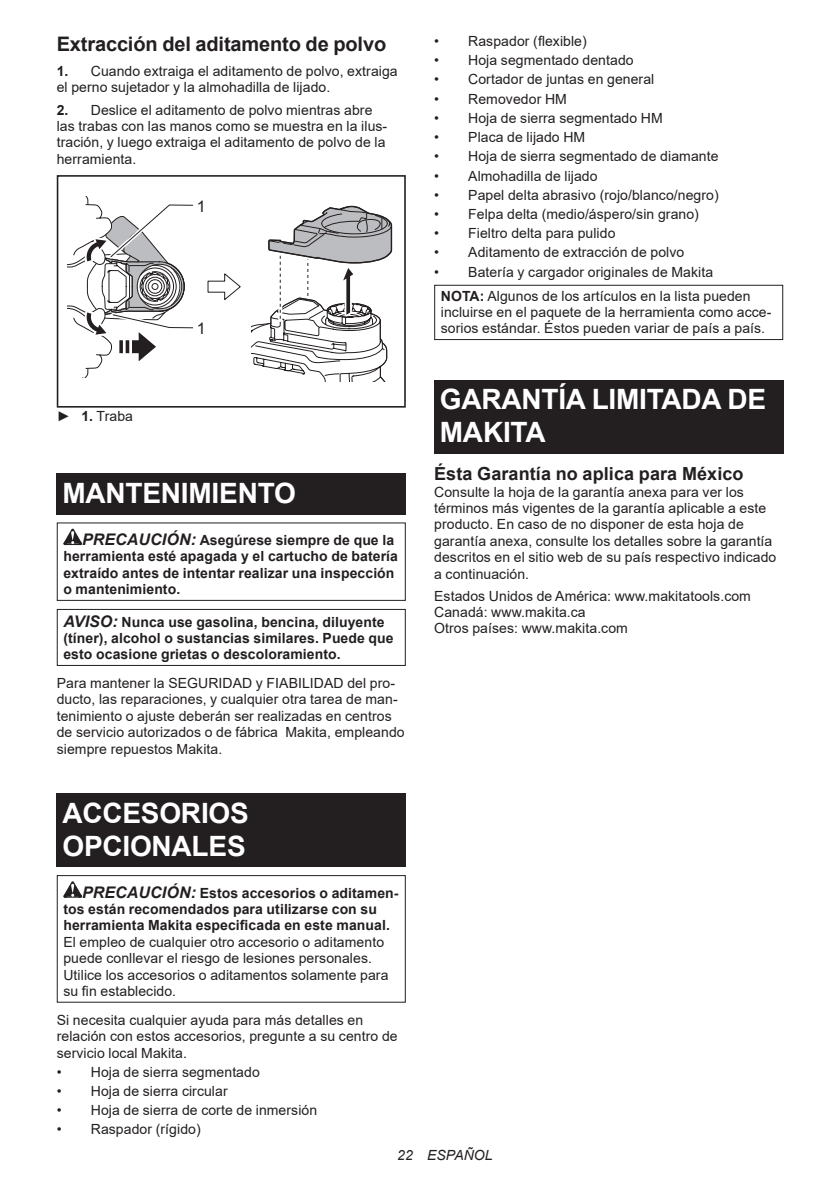
<style>
.page{position:relative;width:840px;height:1191px;background:#fff}
.page>*{position:absolute;margin:0;border:0;box-sizing:border-box;transform-origin:0 0}
.t1{font:700 28px/32.8px "Arial";letter-spacing:-.01em;color:#fff}
.t2{font:700 20px "Arial";letter-spacing:-.01em;color:#231f20}
.t3{font:700 18px "Arial";letter-spacing:.005em;color:#231f20}
.t4{font:16px "Arial";color:#231f20}
.t5{font:14px/16.4px "Arial";letter-spacing:.005em;color:#231f20}
.t6{font:700 14px/16.4px "Arial";letter-spacing:.005em;color:#231f20}
.t7{font:italic 14px "Arial";letter-spacing:.005em;color:#231f20}
.s1{font-weight:700}
.s2{font-style:italic;font-size:16px}
</style>
<div class="page">
<svg style="left:207px;top:273px;width:34px;height:27px"></svg>
<div style="left:57px;top:175px;width:348px;height:232px;border:2px solid #231f20"></div>
<svg style="left:251px;top:205px;width:142px;height:176px"></svg>
<svg style="left:67px;top:196px;width:127px;height:181px"></svg>
<div style="left:57px;top:473px;width:348px;height:41px;background:#231f20"></div>
<svg style="left:63px;top:528px;width:19px;height:17px"></svg>
<div style="left:57px;top:522px;width:348px;height:79px;border:1px solid #231f20"></div>
<div style="left:57px;top:609px;width:348px;height:57px;border:1px solid #231f20"></div>
<div style="left:57px;top:793px;width:348px;height:74px;background:#231f20"></div>
<svg style="left:63px;top:881px;width:19px;height:16px"></svg>
<div style="left:57px;top:875px;width:348px;height:127px;border:1px solid #231f20"></div>
<div style="left:434px;top:285px;width:348px;height:55px;border:1px solid #231f20"></div>
<div style="left:434px;top:380px;width:348px;height:73px;background:#231f20"></div>
<h2 class="t2" style="left:57px;top:30px;width:331px">Extracción del aditamento de polvo</h2>
<p class="t5" style="left:57px;top:63px;width:342px"><span class="s1">1.</span> Cuando extraiga el aditamento de polvo, extraiga el perno sujetador y la almohadilla de lijado.</p>
<p class="t5" style="left:57px;top:101px;width:331px"><span class="s1">2.</span> Deslice el aditamento de polvo mientras abre las trabas con las manos como se muestra en la ilus&shy;tración, y luego extraiga el aditamento de polvo de la herramienta.</p>
<p class="t4" style="left:197px;top:195px;width:10px">1</p>
<p class="t5" style="left:57px;top:408px;width:78px">► <span class="s1">1.</span> Traba</p>
<p class="t4" style="left:197px;top:317px;width:10px">1</p>
<h1 class="t1" style="left:62px;top:477px;width:235px">MANTENIMIENTO</h1>
<p class="t6" style="left:63px;top:532px;width:336px;text-indent:19px"><span class="s2">PRECAUCIÓN:</span> Asegúrese siempre de que la herramienta esté apagada y el cartucho de batería extraído antes de intentar realizar una inspección o mantenimiento.</p>
<p class="t6" style="left:63px;top:613px;width:331px"><span class="s2">AVISO:</span> Nunca use gasolina, bencina, diluyente (tíner), alcohol o sustancias similares. Puede que esto ocasione grietas o descoloramiento.</p>
<p class="t5" style="left:57px;top:675px;width:349px">Para mantener la SEGURIDAD y FIABILIDAD del pro&shy;ducto, las reparaciones, y cualquier otra tarea de man&shy;tenimiento o ajuste deberán ser realizadas en centros de servicio autorizados o de fábrica Makita, empleando siempre repuestos Makita.</p>
<h1 class="t1" style="left:62px;top:797px;width:188px">ACCESORIOS<br>OPCIONALES</h1>
<p class="t6" style="left:63px;top:884px;width:336px;text-indent:19px"><span class="s2">PRECAUCIÓN:</span> Estos accesorios o aditamen&shy;tos están recomendados para utilizarse con su herramienta Makita especificada en este manual.</p>
<p class="t5" style="left:63px;top:933px;width:326px">El empleo de cualquier otro accesorio o aditamento puede conllevar el riesgo de lesiones personales.<br>Utilice los accesorios o aditamentos solamente para su fin establecido.</p>
<p class="t5" style="left:57px;top:1011px;width:342px">Si necesita cualquier ayuda para más detalles en relación con estos accesorios, pregunte a su centro de servicio local Makita.</p>
<p class="t5" style="left:57px;top:1063px;width:204px">• Hoja de sierra segmentado</p>
<p class="t5" style="left:57px;top:1082px;width:172px">• Hoja de sierra circular</p>
<p class="t5" style="left:57px;top:1102px;width:262px">• Hoja de sierra de corte de inmersión</p>
<p class="t5" style="left:57px;top:1121px;width:145px">• Raspador (rígido)</p>
<p class="t5" style="left:434px;top:33px;width:154px">• Raspador (flexible)</p>
<p class="t5" style="left:434px;top:52px;width:201px">• Hoja segmentado dentado</p>
<p class="t5" style="left:434px;top:71px;width:221px">• Cortador de juntas en general</p>
<p class="t5" style="left:434px;top:90px;width:134px">• Removedor HM</p>
<p class="t5" style="left:434px;top:110px;width:230px">• Hoja de sierra segmentado HM</p>
<p class="t5" style="left:434px;top:129px;width:152px">• Placa de lijado HM</p>
<p class="t5" style="left:434px;top:148px;width:286px">• Hoja de sierra segmentado de diamante</p>
<p class="t5" style="left:434px;top:167px;width:165px">• Almohadilla de lijado</p>
<p class="t5" style="left:434px;top:186px;width:286px">• Papel delta abrasivo (rojo/blanco/negro)</p>
<p class="t5" style="left:434px;top:206px;width:266px">• Felpa delta (medio/áspero/sin grano)</p>
<p class="t5" style="left:434px;top:225px;width:183px">• Fieltro delta para pulido</p>
<p class="t5" style="left:434px;top:244px;width:251px">• Aditamento de extracción de polvo</p>
<p class="t5" style="left:440px;top:260px;width:311px;line-height:23.8px;text-indent:-7px">• Batería y cargador originales de Makita<br><span class="s1">NOTA:</span> Algunos de los artículos en la lista pueden</p>
<p class="t5" style="left:440px;top:304px;width:332px">incluirse en el paquete de la herramienta como acce&shy;sorios estándar. Éstos pueden variar de país a país.</p>
<h1 class="t1" style="left:439px;top:383px;width:327px">GARANTÍA LIMITADA DE<br>MAKITA</h1>
<p class="t3" style="left:434px;top:461px;width:311px">Ésta Garantía no aplica para México</p>
<p class="t5" style="left:434px;top:483px;width:343px">Consulte la hoja de la garantía anexa para ver los términos más vigentes de la garantía aplicable a este producto. En caso de no disponer de esta hoja de garantía anexa, consulte los detalles sobre la garantía descritos en el sitio web de su país respectivo indicado a continuación.</p>
<p class="t5" style="left:434px;top:587px;width:318px">Estados Unidos de América: www.makitatools.com<br>Canadá: www.makita.ca<br>Otros países: www.makita.com</p>
<p class="t7" style="left:397px;top:1146px;width:97px">22 ESPAÑOL</p>
</div>
